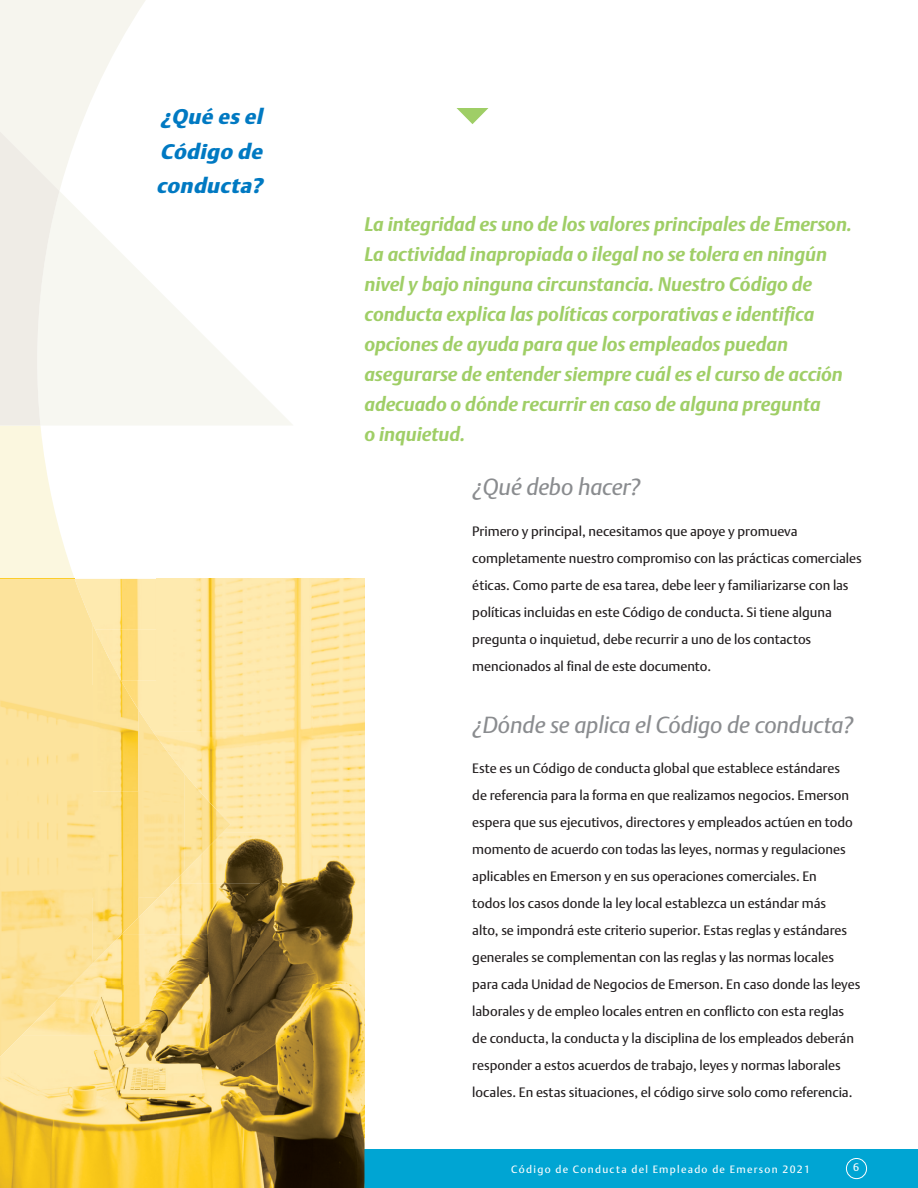
<style>
.page{position:relative;width:918px;height:1188px;background:#fff}
.page>*{position:absolute;margin:0;border:0;box-sizing:border-box;transform-origin:0 0}
.t1{font:italic 23.1px "DTL Argo ST";letter-spacing:-.005em;color:#8a8c8f}
.t2{font:italic 900 21px/34.5px "DTL Argo ST";color:#0079c2;text-align:justify}
.t3{font:italic 700 19.5px/30px "DTL Argo T";letter-spacing:-.005em;color:#9fce66}
.t4{font:13.5px/27px "DTL Argo T";color:#231f20}
.t5{font:10.8px "DTL Argo T";color:#fff}
.t6{font:10.5px "DTL Argo T";letter-spacing:.125em;color:#fff}
</style>
<div class="page">
<svg style="left:457px;top:108px;width:31px;height:16px"></svg>
<div style="left:364px;top:1149px;width:554px;height:39px;background:#00a5d3"></div>
<div style="left:846px;top:1158px;width:21px;height:21px;border:1px solid #fff;border-radius:50%"></div>
<div style="left:369px;top:984px;width:20px;height:21px;border:1px solid #fff;border-radius:50%"></div>
<img style="left:92px;top:579px;width:220px;height:101px">
<img style="left:312px;top:579px;width:52px;height:304px">
<img style="left:139px;top:680px;width:121px;height:51px">
<img style="left:260px;top:680px;width:53px;height:153px">
<img style="left:185px;top:731px;width:75px;height:51px">
<img style="left:231px;top:782px;width:29px;height:51px">
<img style="left:185px;top:833px;width:128px;height:50px">
<img style="left:139px;top:883px;width:225px;height:51px">
<img style="left:92px;top:934px;width:272px;height:51px">
<img style="left:0;top:985px;width:364px;height:203px">
<img style="left:0;top:579px;width:92px;height:425px">
<img style="left:92px;top:623px;width:47px;height:341px">
<img style="left:138px;top:710px;width:47px;height:188px">
<img style="left:185px;top:774px;width:46px;height:97px">
<img style="left:138px;top:898px;width:20px;height:20px">
<img style="left:0;top:1004px;width:53px;height:53px">
<svg style="left:146px;top:278px;width:146px;height:147px;fill:#f8f8f3"></svg>
<svg style="left:0;top:0;width:146px;height:579px"></svg>
<h2 class="t2" style="left:156px;top:99px;width:113px">¿Qué es el Código de conducta?</h2>
<p class="t3" style="left:364px;top:209px;width:489px">La integridad es uno de los valores principales de Emerson.<br>La actividad inapropiada o ilegal no se tolera en ningún nivel y bajo ninguna circunstancia. Nuestro Código de conducta explica las políticas corporativas e identifica opciones de ayuda para que los empleados puedan asegurarse de entender siempre cuál es el curso de acción adecuado o dónde recurrir en caso de alguna pregunta<br>o inquietud.</p>
<h1 class="t1" style="left:472px;top:473px;width:169px">¿Qué debo hacer?</h1>
<p class="t4" style="left:472px;top:517px;width:391px">Primero y principal, necesitamos que apoye y promueva completamente nuestro compromiso con las prácticas comerciales éticas. Como parte de esa tarea, debe leer y familiarizarse con las políticas incluidas en este Código de conducta. Si tiene alguna pregunta o inquietud, debe recurrir a uno de los contactos mencionados al final de este documento.</p>
<h1 class="t1" style="left:472px;top:711px;width:382px">¿Dónde se aplica el Código de conducta?</h1>
<p class="t4" style="left:472px;top:755px;width:390px">Este es un Código de conducta global que establece estándares<br>de referencia para la forma en que realizamos negocios. Emerson espera que sus ejecutivos, directores y empleados actúen en todo momento de acuerdo con todas las leyes, normas y regulaciones aplicables en Emerson y en sus operaciones comerciales. En<br>todos los casos donde la ley local establezca un estándar más<br>alto, se impondrá este criterio superior. Estas reglas y estándares generales se complementan con las reglas y las normas locales para cada Unidad de Negocios de Emerson. En caso donde las leyes laborales y de empleo locales entren en conflicto con esta reglas de conducta, la conducta y la disciplina de los empleados deberán responder a estos acuerdos de trabajo, leyes y normas laborales locales. En estas situaciones, el código sirve solo como referencia.</p>
<p class="t6" style="left:511px;top:1163px;width:300px">Código de Conducta del Empleado de Emerson 2021</p>
<p class="t5" style="left:853px;top:1161px;width:8px">6</p>
</div>
